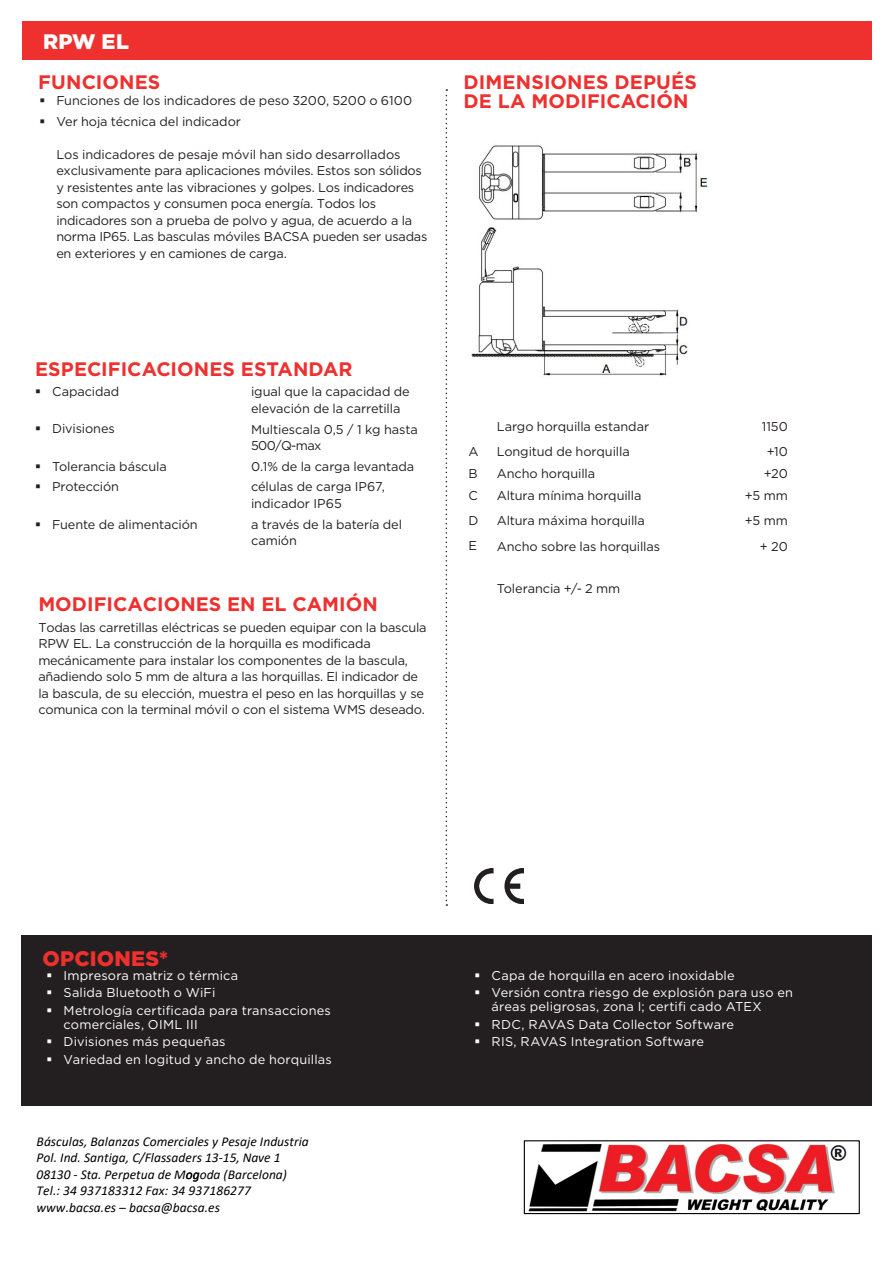
<style>
.page{position:relative;width:893px;height:1263px;background:#fff}
.page>*{position:absolute;margin:0;border:0;box-sizing:border-box;transform-origin:0 0}
.kop_wit{font:900 21px "Gotham";letter-spacing:.01em;color:#ee302e}
.t1{font:900 21px "Gotham";color:#fff}
.tussenkop{font:700 19.5px "Gotham";letter-spacing:.005em;color:#ee302e}
.plat{font:700 19.5px "Gotham";color:#ee302e}
.t2{font:italic 13.5px/16.5px "Calibri";color:#000}
.plat-2{font:12.75px/16.5px "Gotham";letter-spacing:-.02em;color:#231f20}
.t3{font:12.75px/13.5px "Gotham";letter-spacing:.015em;color:#fff}
</style>
<div class="page">
<div style="left:22px;top:21px;width:849px;height:39px;background:#ee302e"></div>
<div style="left:21px;top:935px;width:851px;height:171px;background:#231f20"></div>
<svg style="left:446px;top:89px;width:1px;height:817px"></svg>
<img style="left:475px;top:869px;width:48px;height:34px">
<img style="left:471px;top:145px;width:237px;height:232px">
<img style="left:528px;top:1143px;width:319px;height:69px">
<div style="left:524px;top:1140px;width:336px;height:74px;border:1px solid #000"></div>
<p class="t1" style="left:43px;top:27px;width:88px">RPW EL</p>
<p class="tussenkop" style="left:38px;top:69px;width:124px">FUNCIONES</p>
<p class="tussenkop" style="left:463px;top:69px;width:235px">DIMENSIONES DEPUÉS</p>
<p class="tussenkop" style="left:463px;top:89px;width:226px">DE LA MODIFICACIÓN</p>
<p class="plat-2" style="left:56px;top:92px;width:357px">Funciones de los indicadores de peso 3200, 5200 o 6100</p>
<p class="plat-2" style="left:56px;top:113px;width:186px">Ver hoja técnica del indicador</p>
<p class="plat-2" style="left:56px;top:146px;width:372px">Los indicadores de pesaje móvil han sido desarrollados exclusivamente para aplicaciones móviles. Estos son sólidos y resistentes ante las vibraciones y golpes. Los indicadores son compactos y consumen poca energía. Todos los indicadores son a prueba de polvo y agua, de acuerdo a la norma IP65. Las basculas móviles BACSA pueden ser usadas en exteriores y en camiones de carga.</p>
<p class="tussenkop" style="left:35px;top:356px;width:319px">ESPECIFICACIONES ESTANDAR</p>
<p class="plat-2" style="left:52px;top:383px;width:69px">Capacidad</p>
<p class="plat-2" style="left:251px;top:383px;width:160px">igual que la capacidad de elevación de la carretilla</p>
<p class="plat-2" style="left:52px;top:420px;width:64px">Divisiones</p>
<p class="plat-2" style="left:251px;top:420px;width:168px">Multiescala 0,5 / 1 kg hasta<br>500/Q-max</p>
<p class="plat-2" style="left:52px;top:458px;width:116px">Tolerancia báscula</p>
<p class="plat-2" style="left:251px;top:458px;width:165px">0.1% de la carga levantada</p>
<p class="plat-2" style="left:52px;top:478px;width:69px">Protección</p>
<p class="plat-2" style="left:251px;top:478px;width:135px">células de carga IP67, indicador IP65</p>
<p class="plat-2" style="left:52px;top:516px;width:147px">Fuente de alimentación</p>
<p class="plat-2" style="left:251px;top:516px;width:153px">a través de la batería del camión</p>
<p class="plat" style="left:38px;top:591px;width:341px">MODIFICACIONES EN EL CAMIÓN</p>
<p class="plat-2" style="left:38px;top:619px;width:390px">Todas las carretillas eléctricas se pueden equipar con la bascula RPW EL. La construcción de la horquilla es modificada mecánicamente para instalar los componentes de la bascula, añadiendo solo 5 mm de altura a las horquillas. El indicador de la bascula, de su elección, muestra el peso en las horquillas y se comunica con la terminal móvil o con el sistema WMS deseado.</p>
<p class="plat-2" style="left:497px;top:417px;width:154px">Largo horquilla estandar</p>
<p class="plat-2" style="left:762px;top:417px;width:28px">1150</p>
<p class="plat-2" style="left:468px;top:443px;width:12px">A</p>
<p class="plat-2" style="left:497px;top:443px;width:134px">Longitud de horquilla</p>
<p class="plat-2" style="left:767px;top:443px;width:23px">+10</p>
<p class="plat-2" style="left:468px;top:465px;width:11px">B</p>
<p class="plat-2" style="left:497px;top:465px;width:100px">Ancho horquilla</p>
<p class="plat-2" style="left:764px;top:465px;width:26px">+20</p>
<p class="plat-2" style="left:468px;top:487px;width:11px">C</p>
<p class="plat-2" style="left:497px;top:487px;width:146px">Altura mínima horquilla</p>
<p class="plat-2" style="left:745px;top:487px;width:45px">+5 mm</p>
<p class="plat-2" style="left:468px;top:512px;width:11px">D</p>
<p class="plat-2" style="left:497px;top:512px;width:150px">Altura máxima horquilla</p>
<p class="plat-2" style="left:745px;top:512px;width:45px">+5 mm</p>
<p class="plat-2" style="left:468px;top:537px;width:10px">E</p>
<p class="plat-2" style="left:497px;top:537px;width:165px">Ancho sobre las horquillas</p>
<p class="plat-2" style="left:760px;top:537px;width:29px">+ 20</p>
<p class="plat-2" style="left:497px;top:580px;width:125px">Tolerancia +/- 2 mm</p>
<p class="kop_wit" style="left:43px;top:944px;width:127px">OPCIONES*</p>
<p class="t3" style="left:64px;top:968px;width:176px">Impresora matriz o térmica</p>
<p class="t3" style="left:64px;top:986px;width:153px">Salida Bluetooth o WiFi</p>
<p class="t3" style="left:64px;top:1003px;width:269px">Metrología certificada para transacciones comerciales, OIML III</p>
<p class="t3" style="left:64px;top:1035px;width:163px">Divisiones más pequeñas</p>
<p class="t3" style="left:64px;top:1052px;width:270px">Variedad en logitud y ancho de horquillas</p>
<p class="t2" style="left:37px;top:1132px;width:274px">Básculas, Balanzas Comerciales y Pesaje Industria Pol. Ind. Santiga, C/Flassaders 13-15, Nave 1<br>08130 - Sta. Perpetua de Mogoda (Barcelona)<br>Tel.: 34 937183312 Fax: 34 937186277 www.bacsa.es – bacsa@bacsa.es</p>
<p class="t3" style="left:492px;top:968px;width:245px">Capa de horquilla en acero inoxidable</p>
<p class="t3" style="left:492px;top:986px;width:303px">Versión contra riesgo de explosión para uso en áreas peligrosas, zona I; certifi cado ATEX</p>
<p class="t3" style="left:492px;top:1017px;width:244px">RDC, RAVAS Data Collector Software</p>
<p class="t3" style="left:492px;top:1035px;width:214px">RIS, RAVAS Integration Software</p>
</div>
